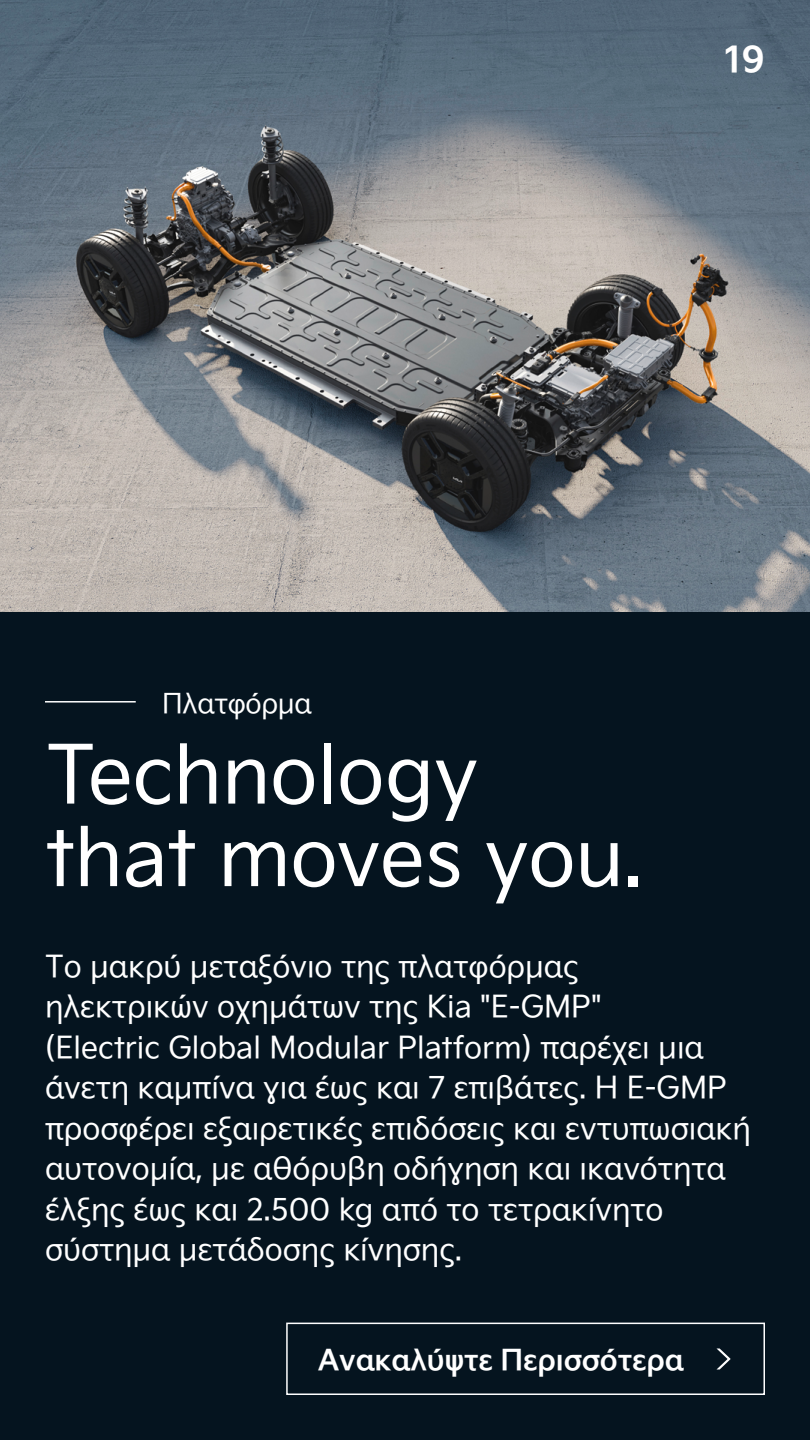
<style>
.page{position:relative;width:810px;height:1440px;background:#fff}
.page>*{position:absolute;margin:0;border:0;box-sizing:border-box;transform-origin:0 0}
.t1{font:78.75px/82.5px "Kia Signature OTF Regular";color:#fff}
.t2{font:36px "Kia Signature OTF Bold";color:#fff}
.t3{font:30px/40.5px "Kia Signature OTF Regular";color:#fff}
.t4{font:28.5px "Kia Signature OTF Bold";letter-spacing:-.005em;color:#fff}
.t5{font:27px "Kia Signature OTF Regular";letter-spacing:-.01em;color:#fff}
</style>
<div class="page">
<img style="left:0;top:0;width:810px;height:612px">
<div style="left:0;top:612px;width:810px;height:828px;background:#05141f"></div>
<hr style="left:45px;top:701px;width:91px;height:2px;background:#fff">
<svg style="left:717px;top:1348px;width:14px;height:22px"></svg>
<div style="left:286px;top:1323px;width:479px;height:72px;border:2px solid #fff"></div>
<p class="t2" style="left:724px;top:32px;width:42px">19</p>
<p class="t5" style="left:162px;top:684px;width:151px">Πλατφόρμα</p>
<h1 class="t1" style="left:46px;top:729px;width:598px">Technology that moves you.</h1>
<p class="t3" style="left:45px;top:944px;width:708px">Το μακρύ μεταξόνιο της πλατφόρμας<br>ηλεκτρικών οχημάτων της Kia "E-GMP"<br>(Electric Global Modular Platform) παρέχει μια άνετη καμπίνα για έως και 7 επιβάτες. Η E-GMP προσφέρει εξαιρετικές επιδόσεις και εντυπωσιακή αυτονομία, με αθόρυβη οδήγηση και ικανότητα έλξης έως και 2.500 kg από το τετρακίνητο σύστημα μετάδοσης κίνησης.</p>
<p class="t4" style="left:318px;top:1338px;width:367px">Ανακαλύψτε Περισσότερα</p>
</div>
